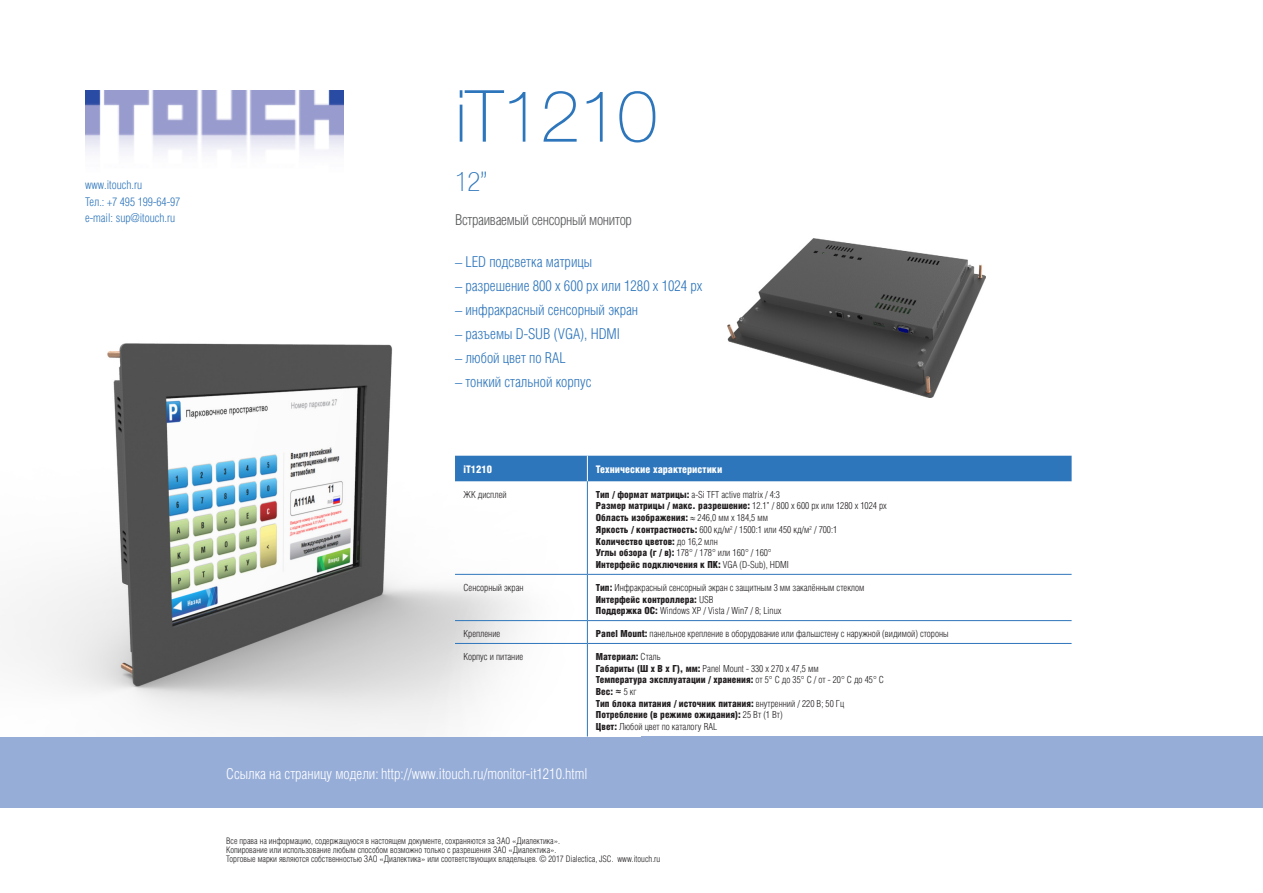
<style>
.page{position:relative;width:1263px;height:893px;background:#fff}
.page>*{position:absolute;margin:0;border:0;box-sizing:border-box;transform-origin:0 0}
.t1{font:100 72px "Helvetica Neue LT";letter-spacing:-.02em;color:#2e76bc}
.t2{font:100 condensed 27px "Helvetica Neue LT";color:#2e76bc}
.t3{font:300 15px "Helios Cond";color:#2e76bc}
.t4{font:300 15px "Helios Cond";color:#fff}
.t5{font:300 15px "Helios Cond";letter-spacing:-.02em;color:#57585a}
.text_tabl_1{font:300 12px "Helios Cond";color:#2e76bc}
.text_tabl_header{font:900 10.5px "Helios Cond";color:#fff}
.text_tabl_1-2{font:300 9.75px "Helios Cond";color:#231f20}
.text_tabl_1-3{font:900 9.75px "Helios Cond";color:#231f20}
.t6{font:300 9px "Helios Cond";color:#231f20}
.s1{font-weight:900}
.s2{font-weight:300}
.s3{font-family:"Arial";font-weight:400}
</style>
<div class="page">
<div style="left:0;top:736px;width:1263px;height:72px;background:#96add8"></div>
<img style="left:85px;top:90px;width:258px;height:62px">
<img style="left:3px;top:343px;width:637px;height:393px">
<img style="left:727px;top:238px;width:258px;height:160px">
<div style="left:455px;top:456px;width:616px;height:25px;background:#2e76bc"></div>
<hr style="left:587px;top:481px;width:1px;height:93px;background:#2e76bc">
<hr style="left:455px;top:574px;width:132px;height:1px;background:#2e76bc">
<hr style="left:587px;top:574px;width:484px;height:1px;background:#2e76bc">
<hr style="left:587px;top:575px;width:1px;height:45px;background:#2e76bc">
<hr style="left:455px;top:620px;width:132px;height:1px;background:#2e76bc">
<hr style="left:587px;top:620px;width:484px;height:1px;background:#2e76bc">
<svg style="left:587px;top:621px;width:1px;height:22px"></svg>
<hr style="left:455px;top:643px;width:132px;height:1px;background:#2e76bc">
<hr style="left:587px;top:643px;width:484px;height:1px;background:#2e76bc">
<hr style="left:587px;top:644px;width:1px;height:92px;background:#2e76bc">
<p class="text_tabl_1" style="left:85px;top:178px;width:59px">www.itouch.ru</p>
<p class="text_tabl_1" style="left:85px;top:195px;width:97px">Тел.: +7 495 199-64-97</p>
<p class="text_tabl_1" style="left:85px;top:211px;width:92px">e-mail: sup@itouch.ru</p>
<p class="t1" style="left:455px;top:75px;width:204px">iT1210</p>
<p class="t2" style="left:455px;top:167px;width:34px">12”</p>
<p class="t5" style="left:455px;top:211px;width:178px">Встраиваемый сенсорный монитор</p>
<p class="t3" style="left:455px;top:254px;width:139px">– LED подсветка матрицы</p>
<p class="t3" style="left:455px;top:278px;width:249px">– разрешение 800 x 600 px или 1280 х 1024 px</p>
<p class="t3" style="left:455px;top:302px;width:185px">– инфракрасный сенсорный экран</p>
<p class="t3" style="left:455px;top:326px;width:167px">– разъемы D-SUB (VGA), HDMI</p>
<p class="t3" style="left:455px;top:350px;width:112px">– любой цвет по RAL</p>
<p class="t3" style="left:455px;top:374px;width:138px">– тонкий стальной корпус</p>
<p class="text_tabl_header" style="left:463px;top:463px;width:30px">iT1210</p>
<p class="text_tabl_header" style="left:596px;top:463px;width:128px">Технические характеристики</p>
<p class="text_tabl_1-2" style="left:463px;top:489px;width:45px">ЖК дисплей</p>
<p class="text_tabl_1-2" style="left:596px;top:489px;width:186px"><span class="s1">Тип / формат матрицы:</span> a-Si TFT active matrix / 4:3</p>
<p class="text_tabl_1-3" style="left:596px;top:500px;width:292px">Размер матрицы / макс. разрешение: <span class="s2">12.1” / 800 x 600 px или 1280 x 1024 px</span></p>
<p class="text_tabl_1-3" style="left:596px;top:512px;width:174px">Область изображения: ≈ <span class="s2">246,0 мм х 184,5 мм</span></p>
<p class="text_tabl_1-2" style="left:596px;top:524px;width:243px"><span class="s1">Яркость / контрастность:</span> 600 кд/м<sup>2</sup> / 1500:1 или 450 кд/м<sup>2</sup> / 700:1</p>
<p class="text_tabl_1-3" style="left:596px;top:535px;width:123px">Количество цветов: <span class="s2">до 16,2 млн</span></p>
<p class="text_tabl_1-2" style="left:596px;top:547px;width:177px"><span class="s1">Углы обзора (г / в):</span> 178° / 178° или 160° / 160°</p>
<p class="text_tabl_1-3" style="left:596px;top:559px;width:195px">Интерфейс подключения к ПК: <span class="s2">VGA (D-Sub), HDMI</span></p>
<p class="text_tabl_1-2" style="left:463px;top:582px;width:62px">Сенсорный экран</p>
<p class="text_tabl_1-2" style="left:596px;top:582px;width:270px"><span class="s1">Тип:</span> Инфракрасный сенсорный экран c защитным 3 мм закалённым стеклом</p>
<p class="text_tabl_1-3" style="left:596px;top:593px;width:119px">Интерфейс контроллера: <span class="s2">USB</span></p>
<p class="text_tabl_1-2" style="left:596px;top:605px;width:187px"><span class="s1">Поддержка ОС:</span> Windows XP / Vista / Win7 / 8; Linux</p>
<p class="text_tabl_1-2" style="left:463px;top:628px;width:38px">Крепление</p>
<p class="text_tabl_1-2" style="left:596px;top:628px;width:354px"><span class="s1">Panel Mount:</span> панельное крепление в оборудование или фальшстену с наружной (видимой) стороны</p>
<p class="text_tabl_1-2" style="left:463px;top:651px;width:61px">Корпус и питание</p>
<p class="text_tabl_1-3" style="left:596px;top:651px;width:66px">Материал: <span class="s2">Сталь</span></p>
<p class="text_tabl_1-2" style="left:596px;top:663px;width:224px"><span class="s1">Габариты (Ш х В х Г), мм:</span> Panel Mount - 330 х 270 х 47,5 мм</p>
<p class="text_tabl_1-3" style="left:596px;top:674px;width:289px">Температура эксплуатации / хранения: <span class="s2">от 5° С до 35° С / от - 20° С до 45° С</span></p>
<p class="text_tabl_1-3" style="left:596px;top:686px;width:42px">Вес: <span class="s3">≈</span> <span class="s2">5 кг</span></p>
<p class="text_tabl_1-3" style="left:596px;top:698px;width:250px">Тип блока питания / источник питания: <span class="s2">внутренний / 220 В; 50 Гц</span></p>
<p class="text_tabl_1-3" style="left:596px;top:709px;width:188px">Потребление (в режиме ожидания): <span class="s2">25 Вт (1 Вт)</span></p>
<p class="text_tabl_1-2" style="left:596px;top:721px;width:123px"><span class="s1">Цвет:</span> Любой цвет по каталогу RAL</p>
<p class="t4" style="left:226px;top:765px;width:363px">Ссылка на страницу модели: http://www.itouch.ru/monitor-it1210.html</p>
<p class="t6" style="left:226px;top:835px;width:335px">Все права на информацию, содержащуюся в настоящем документе, сохраняются за ЗАО «Диалектика».</p>
<p class="t6" style="left:226px;top:844px;width:332px">Копирование или использование любым способом возможно только с разрешения ЗАО «Диалектика».</p>
<p class="t6" style="left:226px;top:853px;width:436px">Торговые марки являются собственностью ЗАО «Диалектика» или соответствующих владельцев. © 2017 Dialectica, JSC. www.itouch.ru</p>
</div>
